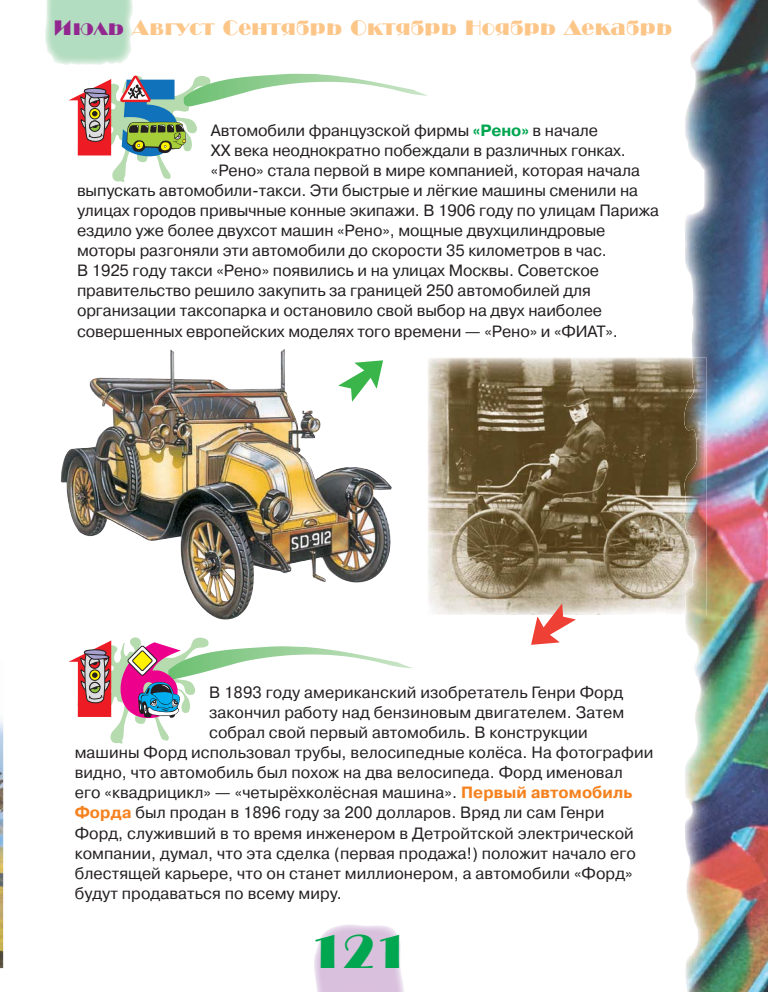
<style>
.page{position:relative;width:768px;height:992px;background:#fff}
.page>*{position:absolute;margin:0;border:0;box-sizing:border-box;transform-origin:0 0}
.t1{font:49px "High Way C";color:#00a650}
.t2{font:21.8px "High Way C";color:#fdc689}
.t3{font:16.3px "Pragmatica C";letter-spacing:-.005em;color:#231f20}
.s1{color:#91278f}
.s2{font-weight:700;color:#00a650}
.s3{font-weight:700;color:#f5821f}
</style>
<div class="page">
<img style="left:0;top:720px;width:3px;height:249px">
<img style="left:61px;top:349px;width:331px;height:271px">
<img style="left:428px;top:358px;width:256px;height:257px">
<img style="left:684px;top:0;width:84px;height:992px">
<img style="left:684px;top:358px;width:22px;height:257px">
<svg style="left:69px;top:74px;width:359px;height:108px"></svg>
<svg style="left:69px;top:637px;width:343px;height:107px"></svg>
<svg style="left:338px;top:360px;width:45px;height:42px"></svg>
<svg style="left:531px;top:603px;width:45px;height:42px"></svg>
<img style="left:45px;top:0;width:88px;height:65px">
<img style="left:314px;top:924px;width:90px;height:68px">
<h2 class="t2" style="left:54px;top:16px;width:620px"><span class="s1">Июль</span> Август Сентябрь Октябрь Ноябрь Декабрь</h2>
<p class="t3" style="left:211px;top:124px;width:389px">Автомобили французской фирмы <span class="s2">«Рено»</span> в начале</p>
<p class="t3" style="left:211px;top:144px;width:417px">ХХ века неоднократно побеждали в различных гонках.</p>
<p class="t3" style="left:211px;top:164px;width:431px">«Рено» стала первой в мире компанией, которая начала</p>
<p class="t3" style="left:77px;top:184px;width:563px">выпускать автомобили-такси. Эти быстрые и лёгкие машины сменили на</p>
<p class="t3" style="left:77px;top:204px;width:583px">улицах городов привычные конные экипажи. В 1906 году по улицам Парижа</p>
<p class="t3" style="left:77px;top:224px;width:530px">ездило уже более двухсот машин «Рено», мощные двухцилиндровые</p>
<p class="t3" style="left:77px;top:245px;width:531px">моторы разгоняли эти автомобили до скорости 35 километров в час.</p>
<p class="t3" style="left:77px;top:265px;width:523px">В 1925 году такси «Рено» появились и на улицах Москвы. Советское</p>
<p class="t3" style="left:77px;top:285px;width:515px">правительство решило закупить за границей 250 автомобилей для</p>
<p class="t3" style="left:77px;top:305px;width:527px">организации таксопарка и остановило свой выбор на двух наиболее</p>
<p class="t3" style="left:77px;top:325px;width:542px">совершенных европейских моделях того времени — «Рено» и «ФИАТ».</p>
<p class="t3" style="left:209px;top:686px;width:416px">В 1893 году американский изобретатель Генри Форд</p>
<p class="t3" style="left:209px;top:706px;width:417px">закончил работу над бензиновым двигателем. Затем</p>
<p class="t3" style="left:209px;top:726px;width:380px">собрал свой первый автомобиль. В конструкции</p>
<p class="t3" style="left:75px;top:747px;width:580px">машины Форд использовал трубы, велосипедные колёса. На фотографии</p>
<p class="t3" style="left:75px;top:767px;width:550px">видно, что автомобиль был похож на два велосипеда. Форд именовал</p>
<p class="t3" style="left:75px;top:787px;width:559px">его «квадрицикл» — «четырёхколёсная машина». <span class="s3">Первый автомобиль</span></p>
<p class="t3" style="left:75px;top:807px;width:531px"><span class="s3">Форда</span> был продан в 1896 году за 200 долларов. Вряд ли сам Генри</p>
<p class="t3" style="left:75px;top:827px;width:561px">Форд, служивший в то время инженером в Детройтской электрической</p>
<p class="t3" style="left:75px;top:847px;width:563px">компании, думал, что эта сделка (первая продажа!) положит начало его</p>
<p class="t3" style="left:75px;top:867px;width:559px">блестящей карьере, что он станет миллионером, а автомобили «Форд»</p>
<p class="t3" style="left:75px;top:887px;width:269px">будут продаваться по всему миру.</p>
<h1 class="t1" style="left:311px;top:925px;width:99px">121</h1>
</div>
